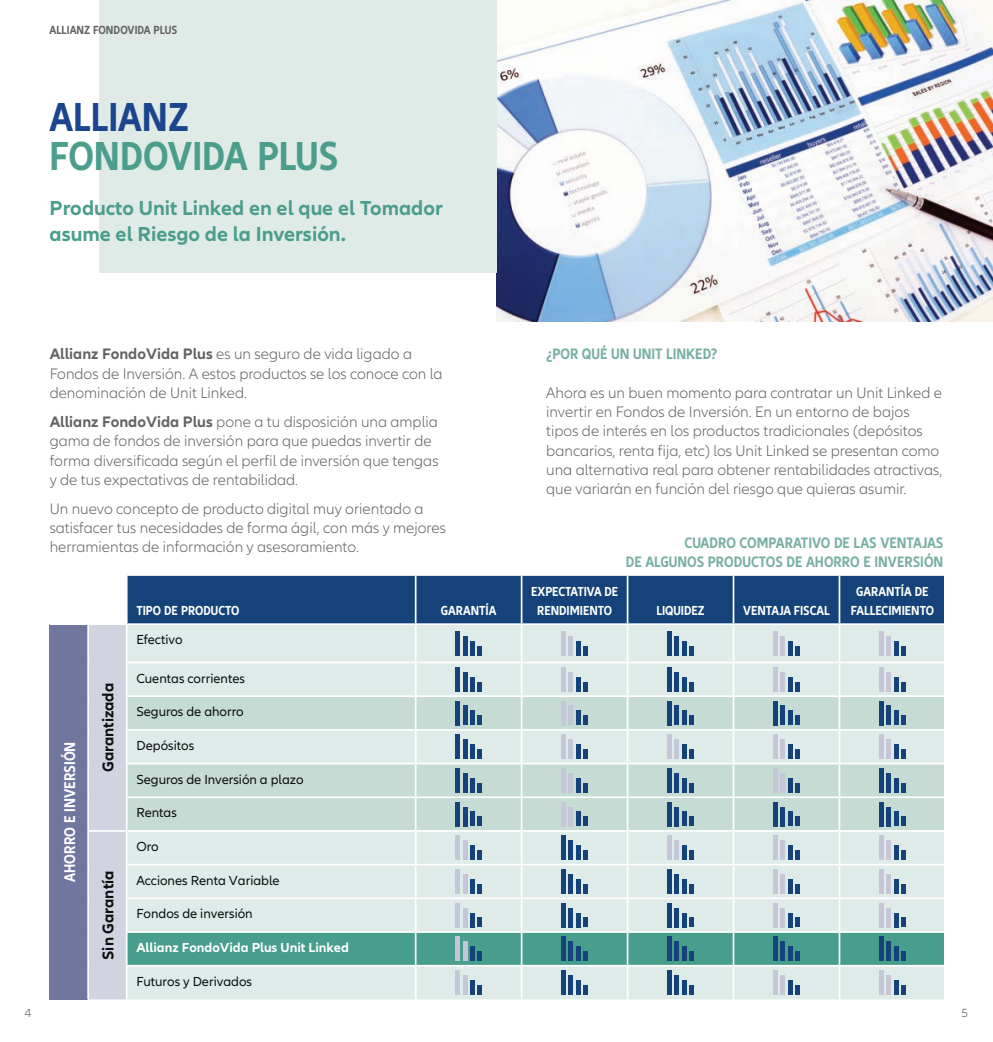
<style>
.page{position:relative;width:993px;height:1042px;background:#fff}
.page>*{position:absolute;margin:0;border:0;box-sizing:border-box;transform-origin:0 0}
.t1{font:700 condensed 42px "Allianz Neo";color:#4b9d8c}
.t2{font:700 condensed 42px "Allianz Neo";color:#1b458d}
.t3{font:700 21px/26.2px "Allianz Neo";color:#4b9d8c}
.t4{font:700 16.1px "Allianz Neo";color:#0b0f10}
.t5{font:700 condensed 16.1px "Allianz Neo";color:#fff}
.t6{font:300 15.75px/19.2px "Allianz Neo";color:#636366}
.t7{font:700 condensed 15.75px/19.2px "Allianz Neo";color:#79afa3;text-align:right}
.t8{font:13.65px "Allianz Neo";color:#0b0f10}
.t9{font:700 condensed 13.65px/18.7px "Allianz Neo";color:#fff;text-align:center}
.t10{font:700 13.65px "Allianz Neo";color:#fff}
.t11{font:700 condensed 12.25px "Allianz Neo";color:#636366}
.t12{font:300 12.25px "Allianz Neo";color:#57585a}
.s1{font-weight:700}
</style>
<div class="page">
<svg style="left:50px;top:576px;width:893px;height:423px;background:#b1c6cc"></svg>
<div style="left:667px;top:970px;width:5px;height:24px;background:#154379"></div>
<div style="left:674px;top:975px;width:5px;height:19px;background:#154379"></div>
<div style="left:681px;top:980px;width:5px;height:14px;background:#154379"></div>
<div style="left:688px;top:985px;width:5px;height:9px;background:#154379"></div>
<hr style="left:773px;top:970px;width:4px;height:24px;background:#c5c6d8">
<div style="left:780px;top:975px;width:5px;height:19px;background:#c5c6d8"></div>
<div style="left:787px;top:980px;width:5px;height:14px;background:#154379"></div>
<div style="left:794px;top:985px;width:5px;height:9px;background:#154379"></div>
<div style="left:878px;top:970px;width:5px;height:24px;background:#c5c6d8"></div>
<hr style="left:886px;top:975px;width:4px;height:19px;background:#c5c6d8">
<div style="left:893px;top:980px;width:5px;height:14px;background:#154379"></div>
<div style="left:900px;top:985px;width:5px;height:9px;background:#154379"></div>
<img style="left:496px;top:0;width:496px;height:322px">
<div style="left:99px;top:0;width:397px;height:273px;background:#e0ebe8"></div>
<p class="t11" style="left:50px;top:23px;width:129px">ALLIANZ FONDOVIDA PLUS</p>
<h1 class="t2" style="left:50px;top:93px;width:141px">ALLIANZ</h1>
<h1 class="t1" style="left:50px;top:132px;width:290px">FONDOVIDA PLUS</h1>
<h2 class="t3" style="left:50px;top:195px;width:394px">Producto Unit Linked en el que el Tomador asume el Riesgo de la Inversión.</h2>
<p class="t6" style="left:50px;top:345px;width:394px"><span class="s1">Allianz FondoVida Plus</span> es un seguro de vida ligado a<br>Fondos de Inversión. A estos productos se los conoce con la denominación de Unit Linked.</p>
<p class="t6" style="left:50px;top:413px;width:390px"><span class="s1">Allianz FondoVida Plus</span> pone a tu disposición una amplia gama de fondos de inversión para que puedas invertir de forma diversificada según el perfil de inversión que tengas y de tus expectativas de rentabilidad.</p>
<p class="t6" style="left:50px;top:500px;width:397px">Un nuevo concepto de producto digital muy orientado a satisfacer tus necesidades de forma ágil, con más y mejores herramientas de información y asesoramiento.</p>
<p class="t12" style="left:25px;top:1008px;width:8px">4</p>
<p class="t5" style="left:60px;top:882px;width:142px;rotate:-90deg">AHORRO E INVERSIÓN</p>
<p class="t4" style="left:99px;top:772px;width:91px;rotate:-90deg">Garantizada</p>
<p class="t4" style="left:99px;top:960px;width:91px;rotate:-90deg">Sin Garantía</p>
<p class="t9" style="left:136px;top:601px;width:104px">TIPO DE PRODUCTO</p>
<p class="t9" style="left:441px;top:601px;width:57px">GARANTÍA</p>
<p class="t8" style="left:136px;top:632px;width:48px">Efectivo</p>
<p class="t8" style="left:136px;top:670px;width:110px">Cuentas corrientes</p>
<p class="t8" style="left:136px;top:704px;width:109px">Seguros de ahorro</p>
<p class="t8" style="left:136px;top:737px;width:59px">Depósitos</p>
<p class="t8" style="left:136px;top:771px;width:169px">Seguros de Inversión a plazo</p>
<p class="t8" style="left:136px;top:805px;width:42px">Rentas</p>
<p class="t8" style="left:136px;top:838px;width:24px">Oro</p>
<p class="t8" style="left:136px;top:872px;width:145px">Acciones Renta Variable</p>
<p class="t8" style="left:136px;top:906px;width:118px">Fondos de inversión</p>
<p class="t10" style="left:136px;top:939px;width:214px">Allianz FondoVida Plus Unit Linked</p>
<p class="t8" style="left:136px;top:973px;width:117px">Futuros y Derivados</p>
<p class="t7" style="left:546px;top:345px;width:173px">¿POR QUÉ UN UNIT LINKED?</p>
<p class="t6" style="left:546px;top:384px;width:397px">Ahora es un buen momento para contratar un Unit Linked e invertir en Fondos de Inversión. En un entorno de bajos tipos de interés en los productos tradicionales (depósitos bancarios, renta fija, etc) los Unit Linked se presentan como una alternativa real para obtener rentabilidades atractivas, que variarán en función del riesgo que quieras asumir.</p>
<p class="t9" style="left:531px;top:582px;width:88px">EXPECTATIVA DE<br>RENDIMIENTO</p>
<p class="t7" style="left:625px;top:533px;width:319px">CUADRO COMPARATIVO DE LAS VENTAJAS<br>DE ALGUNOS PRODUCTOS DE AHORRO E INVERSIÓN</p>
<p class="t9" style="left:656px;top:601px;width:50px">LIQUIDEZ</p>
<p class="t9" style="left:743px;top:601px;width:88px">VENTAJA FISCAL</p>
<p class="t9" style="left:850px;top:582px;width:84px">GARANTÍA DE<br>FALLECIMIENTO</p>
<p class="t12" style="left:961px;top:1008px;width:8px">5</p>
</div>
